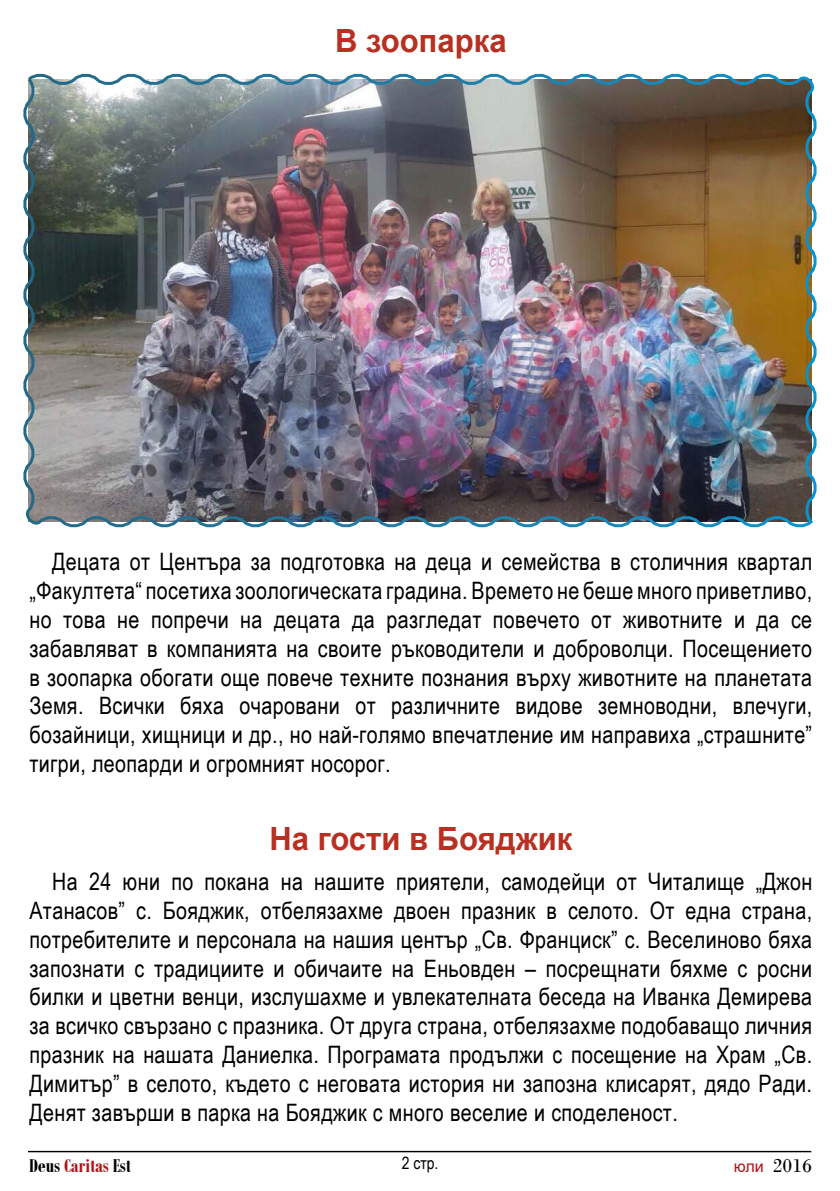
<style>
.page{position:relative;width:840px;height:1191px;background:#fff}
.page>*{position:absolute;margin:0;border:0;box-sizing:border-box;transform-origin:0 0}
.t1{font:700 32px "Arial";color:#b83022}
.t2{font:24px/28.8px "Arial Narrow";letter-spacing:.015em;color:#000;text-align:justify}
.t3{font:700 20px "Bodoni MT Condensed";color:#000}
.t4{font:20px "Bodoni";color:#000}
.t5{font:17px "Arial Narrow";color:#000}
.s1{color:#b11116}
.s2{font-family:"Arial";font-size:16px;color:#b11116}
</style>
<div class="page">
<hr style="left:28px;top:1150px;width:782px;height:2px;background:#000">
<img style="left:23px;top:73px;width:794px;height:455px">
<h1 class="t1" style="left:335px;top:18px;width:173px">В зоопарка</h1>
<p class="t2" style="left:29px;top:546px;width:783px;text-indent:23px">Децата от Центъра за подготовка на деца и семейства в столичния квартал „Факултета“ посетиха зоологическата градина. Времето не беше много приветливо, но това не попречи на децата да разгледат повечето от животните и да се забавляват в компанията на своите ръководители и доброволци. Посещението в зоопарка обогати още повече техните познания върху животните на планетата Земя. Всички бяха очаровани от различните видове земноводни, влечуги, бозайници, хищници и др., но най-голямо впечатление им направиха „страшните” тигри, леопарди и огромният носорог.</p>
<h1 class="t1" style="left:269px;top:816px;width:304px">На гости в Бояджик</h1>
<p class="t2" style="left:29px;top:866px;width:783px;text-indent:23px">На 24 юни по покана на нашите приятели, самодейци от Читалище „Джон Атанасов” с. Бояджик, отбелязахме двоен празник в селото. От една страна, потребителите и персонала на нашия център „Св. Франциск” с. Веселиново бяха запознати с традициите и обичаите на Еньовден – посрещнати бяхме с росни билки и цветни венци, изслушахме и увлекателната беседа на Иванка Демирева за всичко свързано с празника. От друга страна, отбелязахме подобаващо личния празник на нашата Даниелка. Програмата продължи с посещение на Храм „Св.<br>Димитър” в селото, където с неговата история ни запозна клисарят, дядо Ради.<br>Денят завърши в парка на Бояджик с много веселие и споделеност.</p>
<p class="t3" style="left:29px;top:1153px;width:103px">Deus <span class="s1">Caritas</span> Est</p>
<p class="t5" style="left:401px;top:1150px;width:38px">2 стр.</p>
<p class="t4" style="left:733px;top:1153px;width:80px"><span class="s2">юли</span> 2016</p>
</div>
